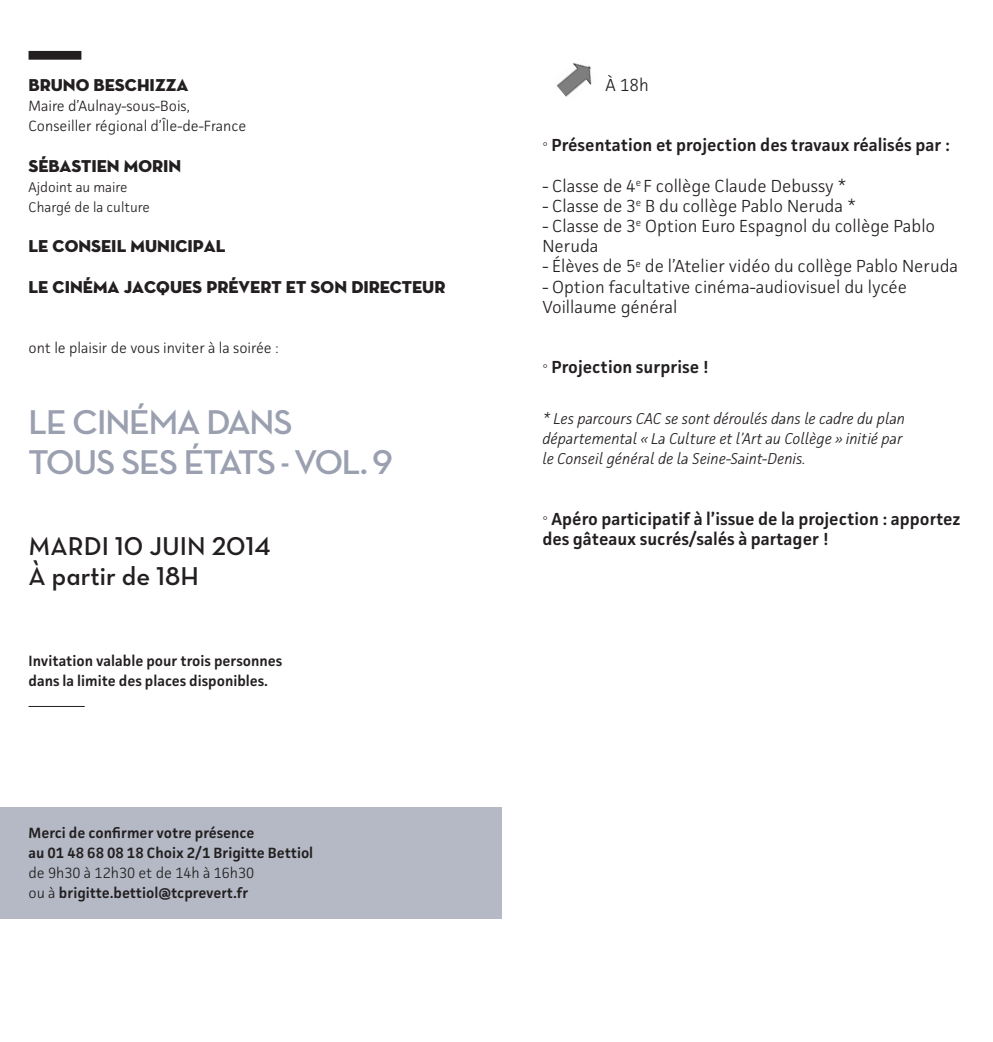
<style>
.page{position:relative;width:993px;height:1042px;background:#fff}
.page>*{position:absolute;margin:0;border:0;box-sizing:border-box;transform-origin:0 0}
.t1{font:700 35px "Neutraface Display";letter-spacing:-.03em;color:#9aa0b0}
.t2{font:26.25px "Neutraface Text Demi Alt";color:#231f20}
.t3{font:300 17.5px/20.1px "Facit";color:#231f20}
.t4{font:600 17.5px/20.1px "Facit";color:#231f20}
.t5{font:17.5px "Neutraface Display Titling";color:#231f20}
.t6{font:italic 300 15.75px/20.1px "Facit";color:#231f20}
.t7{font:600 14.88px "Facit";color:#231f20}
.t8{font:300 14.88px "Facit";color:#231f20}
.t9{font:300 14px "Facit";color:#231f20}
.s1{font-weight:300}
.s2{font-family:"Neutraface Text Light Alt";font-weight:400}
</style>
<div class="page">
<div style="left:29px;top:51px;width:52px;height:9px;background:#231f20"></div>
<hr style="left:29px;top:706px;width:56px;height:1px;background:#231f20">
<div style="left:0;top:807px;width:501px;height:111px;background:#b4b9c5"></div>
<img style="left:556px;top:62px;width:36px;height:35px">
<p class="t5" style="left:29px;top:74px;width:161px">BRUNO BESCHIZZA</p>
<p class="t8" style="left:29px;top:97px;width:163px">Maire d’Aulnay-sous-Bois,</p>
<p class="t8" style="left:29px;top:117px;width:219px">Conseiller régional d’Île-de-France</p>
<p class="t5" style="left:29px;top:155px;width:154px">SÉBASTIEN MORIN</p>
<p class="t9" style="left:29px;top:178px;width:101px">Ajdoint au maire</p>
<p class="t9" style="left:29px;top:198px;width:123px">Chargé de la culture</p>
<p class="t5" style="left:29px;top:235px;width:198px">LE CONSEIL MUNICIPAL</p>
<p class="t5" style="left:29px;top:276px;width:418px">LE CINÉMA JACQUES PRÉVERT ET SON DIRECTEUR</p>
<p class="t8" style="left:29px;top:339px;width:251px">ont le plaisir de vous inviter à la soirée :</p>
<p class="t1" style="left:29px;top:403px;width:265px">LE CINÉMA DANS</p>
<p class="t1" style="left:29px;top:443px;width:366px">TOUS SES ÉTATS - VOL. 9</p>
<p class="t2" style="left:29px;top:530px;width:244px">MARDI 10 JUIN 2014</p>
<p class="t2" style="left:29px;top:560px;width:172px">À partir de 18H</p>
<p class="t7" style="left:29px;top:652px;width:255px">Invitation valable pour trois personnes</p>
<p class="t7" style="left:29px;top:672px;width:241px">dans la limite des places disponibles.</p>
<p class="t7" style="left:29px;top:823px;width:227px">Merci de confirmer votre présence</p>
<p class="t7" style="left:29px;top:843px;width:286px">au 01 48 68 08 18 Choix 2/1 Brigitte Bettiol</p>
<p class="t8" style="left:29px;top:863px;width:227px">de 9h30 à 12h30 et de 14h à 16h30</p>
<p class="t7" style="left:29px;top:884px;width:221px"><span class="s1">ou à</span> brigitte.bettiol@tcprevert.fr</p>
<p class="t3" style="left:605px;top:74px;width:45px">À 18h</p>
<p class="t4" style="left:542px;top:135px;width:409px"><span class="s2">°</span> Présentation et projection des travaux réalisés par :</p>
<p class="t3" style="left:542px;top:175px;width:306px">- Classe de 4<sup>e</sup> F collège Claude Debussy *</p>
<p class="t3" style="left:542px;top:195px;width:315px">- Classe de 3<sup>e</sup> B du collège Pablo Neruda *</p>
<p class="t3" style="left:542px;top:216px;width:394px">- Classe de 3<sup>e</sup> Option Euro Espagnol du collège Pablo<br>Neruda</p>
<p class="t3" style="left:542px;top:256px;width:417px">- Élèves de 5<sup>e</sup> de l’Atelier vidéo du collège Pablo Neruda</p>
<p class="t3" style="left:542px;top:276px;width:366px">- Option facultative cinéma-audiovisuel du lycée<br>Voillaume général</p>
<p class="t4" style="left:542px;top:357px;width:167px"><span class="s2">°</span> Projection surprise !</p>
<p class="t6" style="left:542px;top:408px;width:364px">* Les parcours CAC se sont déroulés dans le cadre du plan départemental « La Culture et l’Art au Collège » initié par le Conseil général de la Seine-Saint-Denis.</p>
<p class="t4" style="left:542px;top:508px;width:419px"><span class="s2">°</span> Apéro participatif à l’issue de la projection : apportez des gâteaux sucrés/salés à partager !</p>
</div>
